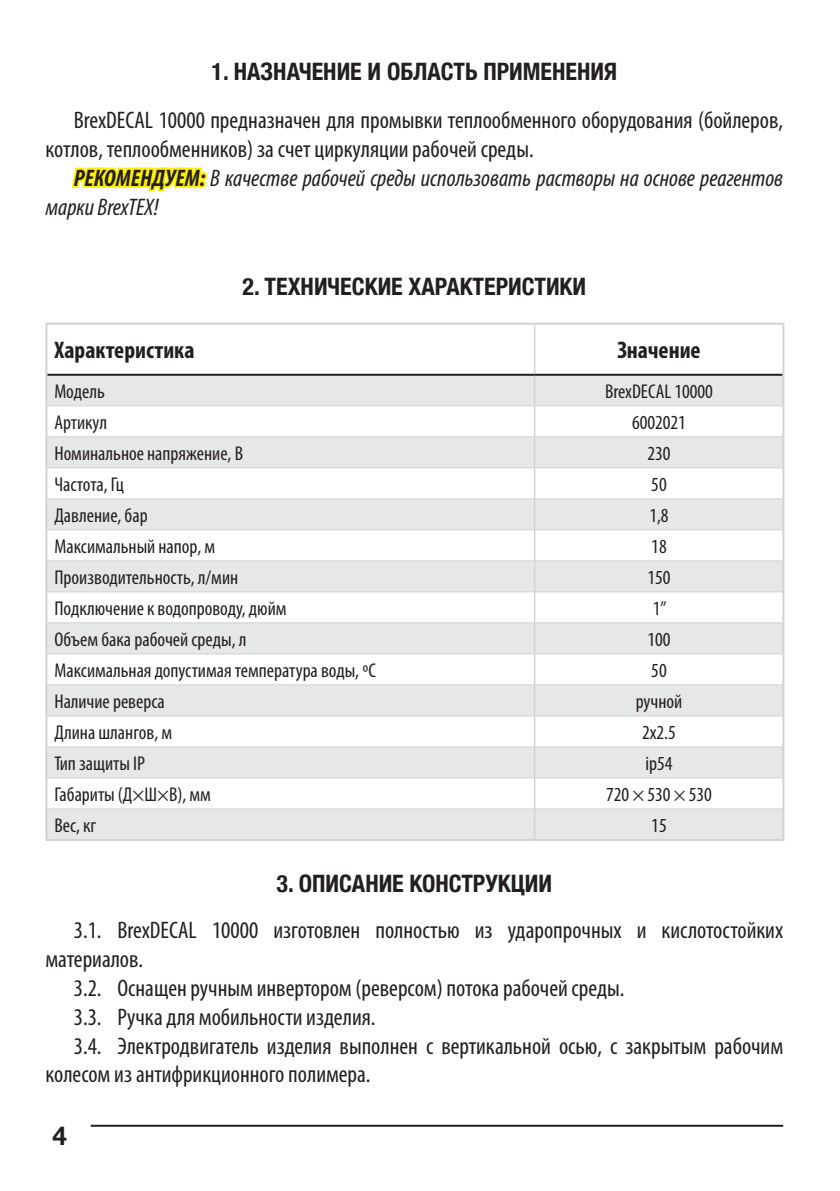
<style>
.page{position:relative;width:840px;height:1191px;background:#fff}
.page>*{position:absolute;margin:0;border:0;box-sizing:border-box;transform-origin:0 0}
.t1{font:700 26px "Helvetica Neue";color:#231f20}
.text{font:condensed 24px/28.8px "Myriad Pro";color:#231f20}
.text-2{font:italic condensed 24px/28.8px "Myriad Pro";color:#231f20}
.t2{font:700 condensed 24px "Helvetica Neue";color:#231f20}
.t3{font:700 condensed 24px "Myriad Pro";color:#231f20}
.t4{font:condensed 20px "Myriad Pro";color:#231f20}
.s1{font-weight:700;color:#fff101}
</style>
<div class="page">
<hr style="left:91px;top:1124px;width:691px;height:2px;background:#231f20">
<svg style="left:47px;top:376px;width:734px;height:463px;fill:#e6e7e9"></svg>
<hr style="left:45px;top:323px;width:489px;height:2px;background:#d1d2d4">
<hr style="left:45px;top:325px;width:2px;height:50px;background:#d1d2d4">
<hr style="left:534px;top:323px;width:249px;height:2px;background:#d1d2d4">
<hr style="left:781px;top:325px;width:2px;height:50px;background:#d1d2d4">
<hr style="left:45px;top:375px;width:2px;height:31px;background:#d1d2d4">
<hr style="left:781px;top:375px;width:2px;height:31px;background:#d1d2d4">
<hr style="left:45px;top:406px;width:2px;height:31px;background:#d1d2d4">
<hr style="left:781px;top:406px;width:2px;height:31px;background:#d1d2d4">
<hr style="left:45px;top:437px;width:2px;height:31px;background:#d1d2d4">
<hr style="left:781px;top:437px;width:2px;height:31px;background:#d1d2d4">
<hr style="left:45px;top:468px;width:2px;height:31px;background:#d1d2d4">
<hr style="left:781px;top:468px;width:2px;height:31px;background:#d1d2d4">
<hr style="left:45px;top:499px;width:2px;height:31px;background:#d1d2d4">
<hr style="left:781px;top:499px;width:2px;height:31px;background:#d1d2d4">
<hr style="left:45px;top:530px;width:2px;height:31px;background:#d1d2d4">
<hr style="left:781px;top:530px;width:2px;height:31px;background:#d1d2d4">
<hr style="left:45px;top:561px;width:2px;height:31px;background:#d1d2d4">
<hr style="left:781px;top:561px;width:2px;height:31px;background:#d1d2d4">
<hr style="left:45px;top:592px;width:2px;height:31px;background:#d1d2d4">
<hr style="left:781px;top:592px;width:2px;height:31px;background:#d1d2d4">
<hr style="left:45px;top:623px;width:2px;height:31px;background:#d1d2d4">
<hr style="left:781px;top:623px;width:2px;height:31px;background:#d1d2d4">
<hr style="left:45px;top:654px;width:2px;height:31px;background:#d1d2d4">
<hr style="left:781px;top:654px;width:2px;height:31px;background:#d1d2d4">
<hr style="left:45px;top:685px;width:2px;height:31px;background:#d1d2d4">
<hr style="left:781px;top:685px;width:2px;height:31px;background:#d1d2d4">
<hr style="left:45px;top:716px;width:2px;height:31px;background:#d1d2d4">
<hr style="left:781px;top:716px;width:2px;height:31px;background:#d1d2d4">
<hr style="left:45px;top:747px;width:2px;height:31px;background:#d1d2d4">
<hr style="left:781px;top:747px;width:2px;height:31px;background:#d1d2d4">
<hr style="left:45px;top:778px;width:2px;height:31px;background:#d1d2d4">
<hr style="left:781px;top:778px;width:2px;height:31px;background:#d1d2d4">
<hr style="left:45px;top:809px;width:2px;height:30px;background:#d1d2d4">
<hr style="left:781px;top:809px;width:2px;height:30px;background:#d1d2d4">
<hr style="left:45px;top:839px;width:489px;height:2px;background:#d1d2d4">
<hr style="left:534px;top:839px;width:249px;height:2px;background:#d1d2d4">
<hr style="left:533px;top:325px;width:2px;height:49px;background:#d1d2d4">
<hr style="left:533px;top:376px;width:2px;height:29px;background:#d1d2d4">
<hr style="left:533px;top:406px;width:2px;height:30px;background:#d1d2d4">
<hr style="left:533px;top:437px;width:2px;height:30px;background:#d1d2d4">
<hr style="left:533px;top:468px;width:2px;height:30px;background:#d1d2d4">
<hr style="left:533px;top:499px;width:2px;height:30px;background:#d1d2d4">
<hr style="left:533px;top:530px;width:2px;height:30px;background:#d1d2d4">
<hr style="left:533px;top:561px;width:2px;height:30px;background:#d1d2d4">
<hr style="left:533px;top:592px;width:2px;height:30px;background:#d1d2d4">
<hr style="left:533px;top:623px;width:2px;height:30px;background:#d1d2d4">
<hr style="left:533px;top:654px;width:2px;height:30px;background:#d1d2d4">
<hr style="left:533px;top:685px;width:2px;height:30px;background:#d1d2d4">
<hr style="left:533px;top:716px;width:2px;height:30px;background:#d1d2d4">
<hr style="left:533px;top:747px;width:2px;height:30px;background:#d1d2d4">
<hr style="left:533px;top:778px;width:2px;height:30px;background:#d1d2d4">
<hr style="left:533px;top:809px;width:2px;height:30px;background:#d1d2d4">
<hr style="left:47px;top:374px;width:487px;height:2px;background:#231f20">
<hr style="left:534px;top:374px;width:247px;height:2px;background:#231f20">
<hr style="left:47px;top:405px;width:487px;height:1px;background:#d1d2d4">
<hr style="left:534px;top:405px;width:247px;height:1px;background:#d1d2d4">
<hr style="left:47px;top:436px;width:487px;height:1px;background:#d1d2d4">
<hr style="left:534px;top:436px;width:247px;height:1px;background:#d1d2d4">
<hr style="left:47px;top:467px;width:487px;height:1px;background:#d1d2d4">
<hr style="left:534px;top:467px;width:247px;height:1px;background:#d1d2d4">
<hr style="left:47px;top:498px;width:487px;height:1px;background:#d1d2d4">
<hr style="left:534px;top:498px;width:247px;height:1px;background:#d1d2d4">
<hr style="left:47px;top:529px;width:487px;height:1px;background:#d1d2d4">
<hr style="left:534px;top:529px;width:247px;height:1px;background:#d1d2d4">
<hr style="left:47px;top:560px;width:487px;height:1px;background:#d1d2d4">
<hr style="left:534px;top:560px;width:247px;height:1px;background:#d1d2d4">
<hr style="left:47px;top:591px;width:487px;height:1px;background:#d1d2d4">
<hr style="left:534px;top:591px;width:247px;height:1px;background:#d1d2d4">
<hr style="left:47px;top:622px;width:487px;height:1px;background:#d1d2d4">
<hr style="left:534px;top:622px;width:247px;height:1px;background:#d1d2d4">
<hr style="left:47px;top:653px;width:487px;height:1px;background:#d1d2d4">
<hr style="left:534px;top:653px;width:247px;height:1px;background:#d1d2d4">
<hr style="left:47px;top:684px;width:487px;height:1px;background:#d1d2d4">
<hr style="left:534px;top:684px;width:247px;height:1px;background:#d1d2d4">
<hr style="left:47px;top:715px;width:487px;height:1px;background:#d1d2d4">
<hr style="left:534px;top:715px;width:247px;height:1px;background:#d1d2d4">
<hr style="left:47px;top:746px;width:487px;height:1px;background:#d1d2d4">
<hr style="left:534px;top:746px;width:247px;height:1px;background:#d1d2d4">
<hr style="left:47px;top:777px;width:487px;height:1px;background:#d1d2d4">
<hr style="left:534px;top:777px;width:247px;height:1px;background:#d1d2d4">
<hr style="left:47px;top:808px;width:487px;height:1px;background:#d1d2d4">
<hr style="left:534px;top:808px;width:247px;height:1px;background:#d1d2d4">
<p class="t2" style="left:211px;top:51px;width:407px">1. НАЗНАЧЕНИЕ И ОБЛАСТЬ ПРИМЕНЕНИЯ</p>
<p class="text" style="left:45px;top:105px;width:739px;text-indent:28px">BrexDECAL 10000 предназначен для промывки теплообменного оборудования (бойлеров, котлов, теплообменников) за счет циркуляции рабочей среды.</p>
<p class="text-2" style="left:45px;top:163px;width:739px;text-indent:28px"><span class="s1">РЕКОМЕНДУЕМ:</span> В качестве рабочей среды использовать растворы на основе реагентов марки BrexTEX!</p>
<p class="t2" style="left:242px;top:266px;width:345px">2. ТЕХНИЧЕСКИЕ ХАРАКТЕРИСТИКИ</p>
<p class="t3" style="left:54px;top:335px;width:142px">Характеристика</p>
<p class="t3" style="left:617px;top:335px;width:85px">Значение</p>
<p class="t4" style="left:54px;top:379px;width:52px">Модель</p>
<p class="t4" style="left:604px;top:379px;width:109px">BrexDECAL 10000</p>
<p class="t4" style="left:54px;top:410px;width:54px">Артикул</p>
<p class="t4" style="left:631px;top:410px;width:55px">6002021</p>
<p class="t4" style="left:54px;top:441px;width:190px">Номинальное напряжение, В</p>
<p class="t4" style="left:647px;top:441px;width:25px">230</p>
<p class="t4" style="left:54px;top:472px;width:71px">Частота, Гц</p>
<p class="t4" style="left:651px;top:472px;width:17px">50</p>
<p class="t4" style="left:54px;top:503px;width:95px">Давление, бар</p>
<p class="t4" style="left:649px;top:503px;width:21px">1,8</p>
<p class="t4" style="left:54px;top:534px;width:162px">Максимальный напор, м</p>
<p class="t4" style="left:651px;top:534px;width:17px">18</p>
<p class="t4" style="left:54px;top:565px;width:185px">Производительность, л/мин</p>
<p class="t4" style="left:647px;top:565px;width:25px">150</p>
<p class="t4" style="left:54px;top:596px;width:234px">Подключение к водопроводу, дюйм</p>
<p class="t4" style="left:652px;top:596px;width:15px">1”</p>
<p class="t4" style="left:54px;top:627px;width:193px">Объем бака рабочей среды, л</p>
<p class="t4" style="left:647px;top:627px;width:25px">100</p>
<p class="t4" style="left:54px;top:658px;width:323px">Максимальная допустимая температура воды, ºС</p>
<p class="t4" style="left:651px;top:658px;width:17px">50</p>
<p class="t4" style="left:54px;top:689px;width:112px">Наличие реверса</p>
<p class="t4" style="left:635px;top:689px;width:48px">ручной</p>
<p class="t4" style="left:54px;top:720px;width:119px">Длина шлангов, м</p>
<p class="t4" style="left:641px;top:720px;width:35px">2x2.5</p>
<p class="t4" style="left:54px;top:751px;width:92px">Тип защиты IP</p>
<p class="t4" style="left:645px;top:751px;width:29px">ip54</p>
<p class="t4" style="left:54px;top:782px;width:158px">Габариты (Д×Ш×В), мм</p>
<p class="t4" style="left:605px;top:782px;width:107px">720 × 530 × 530</p>
<p class="t4" style="left:54px;top:813px;width:43px">Вес, кг</p>
<p class="t4" style="left:651px;top:813px;width:17px">15</p>
<p class="t2" style="left:276px;top:863px;width:277px">3. ОПИСАНИЕ КОНСТРУКЦИИ</p>
<p class="text" style="left:45px;top:915px;width:739px;text-indent:28px">3.1. BrexDECAL 10000 изготовлен полностью из ударопрочных и кислотостойких материалов.</p>
<p class="text" style="left:74px;top:973px;width:552px">3.2. Оснащен ручным инвертором (реверсом) потока рабочей среды.</p>
<p class="text" style="left:74px;top:1002px;width:303px">3.3. Ручка для мобильности изделия.</p>
<p class="text" style="left:45px;top:1031px;width:739px;text-indent:28px">3.4. Электродвигатель изделия выполнен с вертикальной осью, с закрытым рабочим колесом из антифрикционного полимера.</p>
<p class="t1" style="left:52px;top:1115px;width:16px">4</p>
</div>
